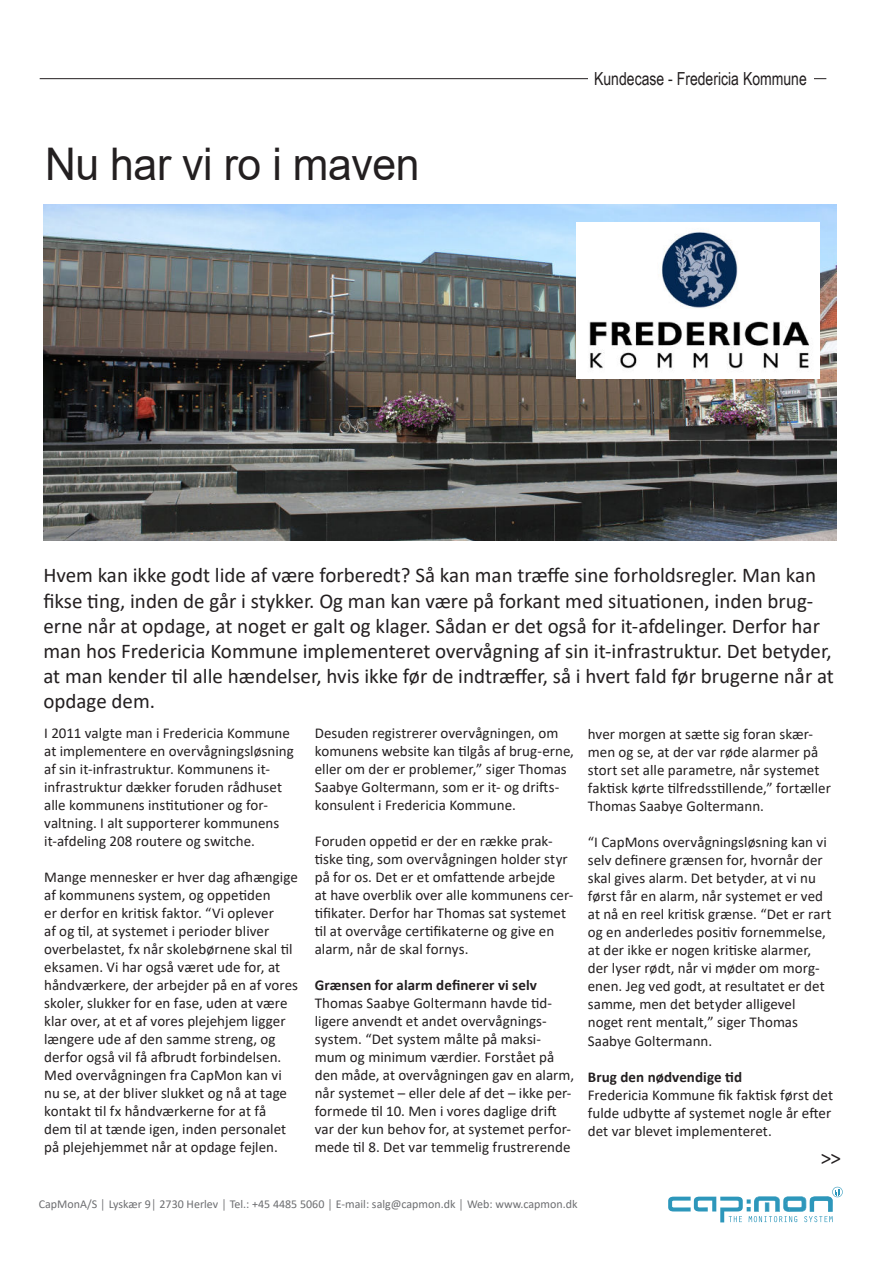
<style>
.page{position:relative;width:893px;height:1263px;background:#fff}
.page>*{position:absolute;margin:0;border:0;box-sizing:border-box;transform-origin:0 0}
.t1{font:45px "Arial";letter-spacing:-.01em;color:#231f20;scale:.95 1}
.t2{font:21px/25.2px "Calibri";color:#231f20}
.t3{font:18px "Arial Narrow";color:#231f20;scale:.95 1}
.t4{font:15px/18px "Calibri";color:#231f20}
.t5{font:700 15px "Calibri";letter-spacing:.005em;color:#231f20}
.t6{font:12px "Calibri";color:#6d6e71}
</style>
<div class="page">
<hr style="left:40px;top:78px;width:786px;height:1px;background:#231f20">
<div style="left:588px;top:58px;width:225px;height:42px;background:#fff"></div>
<img style="left:44px;top:205px;width:792px;height:335px">
<svg style="left:668px;top:1187px;width:175px;height:35px"></svg>
<img style="left:577px;top:223px;width:243px;height:156px">
<h1 class="t1" style="left:45px;top:138px;width:396px">Nu har vi ro i maven</h1>
<p class="t3" style="left:594px;top:68px;width:225px">Kundecase - Fredericia Kommune</p>
<p class="t2" style="left:43px;top:562px;width:792px">Hvem kan ikke godt lide af være forberedt? Så kan man træffe sine forholdsregler. Man kan fikse ting, inden de går i stykker. Og man kan være på forkant med situationen, inden brug&shy;erne når at opdage, at noget er galt og klager. Sådan er det også for it-afdelinger. Derfor har man hos Fredericia Kommune implementeret overvågning af sin it-infrastruktur. Det betyder, at man kender til alle hændelser, hvis ikke før de indtræffer, så i hvert fald før brugerne når at opdage dem.</p>
<p class="t4" style="left:44px;top:725px;width:251px">I 2011 valgte man i Fredericia Kommune at implementere en overvågningsløsning af sin it-infrastruktur. Kommunens it&shy;infrastruktur dækker foruden rådhuset alle kommunens institutioner og for&shy;valtning. I alt supporterer kommunens it-afdeling 208 routere og switche.</p>
<p class="t4" style="left:44px;top:868px;width:255px">Mange mennesker er hver dag afhængige af kommunens system, og oppetiden<br>er derfor en kritisk faktor. “Vi oplever<br>af og til, at systemet i perioder bliver overbelastet, fx når skolebørnene skal til eksamen. Vi har også været ude for, at håndværkere, der arbejder på en af vores skoler, slukker for en fase, uden at være klar over, at et af vores plejehjem ligger længere ude af den samme streng, og derfor også vil få afbrudt forbindelsen.<br>Med overvågningen fra CapMon kan vi nu se, at der bliver slukket og nå at tage kontakt til fx håndværkerne for at få<br>dem til at tænde igen, inden personalet på plejehjemmet når at opdage fejlen.</p>
<p class="t4" style="left:315px;top:725px;width:261px">Desuden registrerer overvågningen, om komunens website kan tilgås af brug-erne, eller om der er problemer,” siger Thomas Saabye Goltermann, som er it- og drifts&shy;konsulent i Fredericia Kommune.</p>
<p class="t4" style="left:315px;top:832px;width:260px">Foruden oppetid er der en række prak&shy;tiske ting, som overvågningen holder styr på for os. Det er et omfattende arbejde<br>at have overblik over alle kommunens cer&shy;tifikater. Derfor har Thomas sat systemet til at overvåge certifikaterne og give en alarm, når de skal fornys.</p>
<p class="t5" style="left:315px;top:974px;width:224px">Grænsen for alarm definerer vi selv</p>
<p class="t4" style="left:315px;top:994px;width:261px">Thomas Saabye Goltermann havde tid&shy;ligere anvendt et andet overvågnings&shy;system. “Det system målte på maksi&shy;mum og minimum værdier. Forstået på den måde, at overvågningen gav en alarm, når systemet – eller dele af det – ikke per&shy;formede til 10. Men i vores daglige drift var der kun behov for, at systemet perfor&shy;mede til 8. Det var temmelig frustrerende</p>
<p class="t4" style="left:588px;top:725px;width:245px">hver morgen at sætte sig foran skær&shy;men og se, at der var røde alarmer på stort set alle parametre, når systemet faktisk kørte tilfredsstillende,” fortæller Thomas Saabye Goltermann.</p>
<p class="t4" style="left:588px;top:833px;width:245px">“I CapMons overvågningsløsning kan vi selv definere grænsen for, hvornår der skal gives alarm. Det betyder, at vi nu først får en alarm, når systemet er ved at nå en reel kritisk grænse. “Det er rart og en anderledes positiv fornemmelse, at der ikke er nogen kritiske alarmer, der lyser rødt, når vi møder om morg&shy;enen. Jeg ved godt, at resultatet er det samme, men det betyder alligevel noget rent mentalt,” siger Thomas Saabye Goltermann.</p>
<p class="t5" style="left:588px;top:1066px;width:156px">Brug den nødvendige tid</p>
<p class="t4" style="left:588px;top:1085px;width:247px;text-align:justify">Fredericia Kommune fik faktisk først det fulde udbytte af systemet nogle år efter det var blevet implementeret.</p>
<p class="t6" style="left:39px;top:1196px;width:540px">CapMonA/S │ Lyskær 9│ 2730 Herlev │ Tel.: +45 4485 5060 │ E-mail: salg@capmon.dk │ Web: www.capmon.dk</p>
</div>
